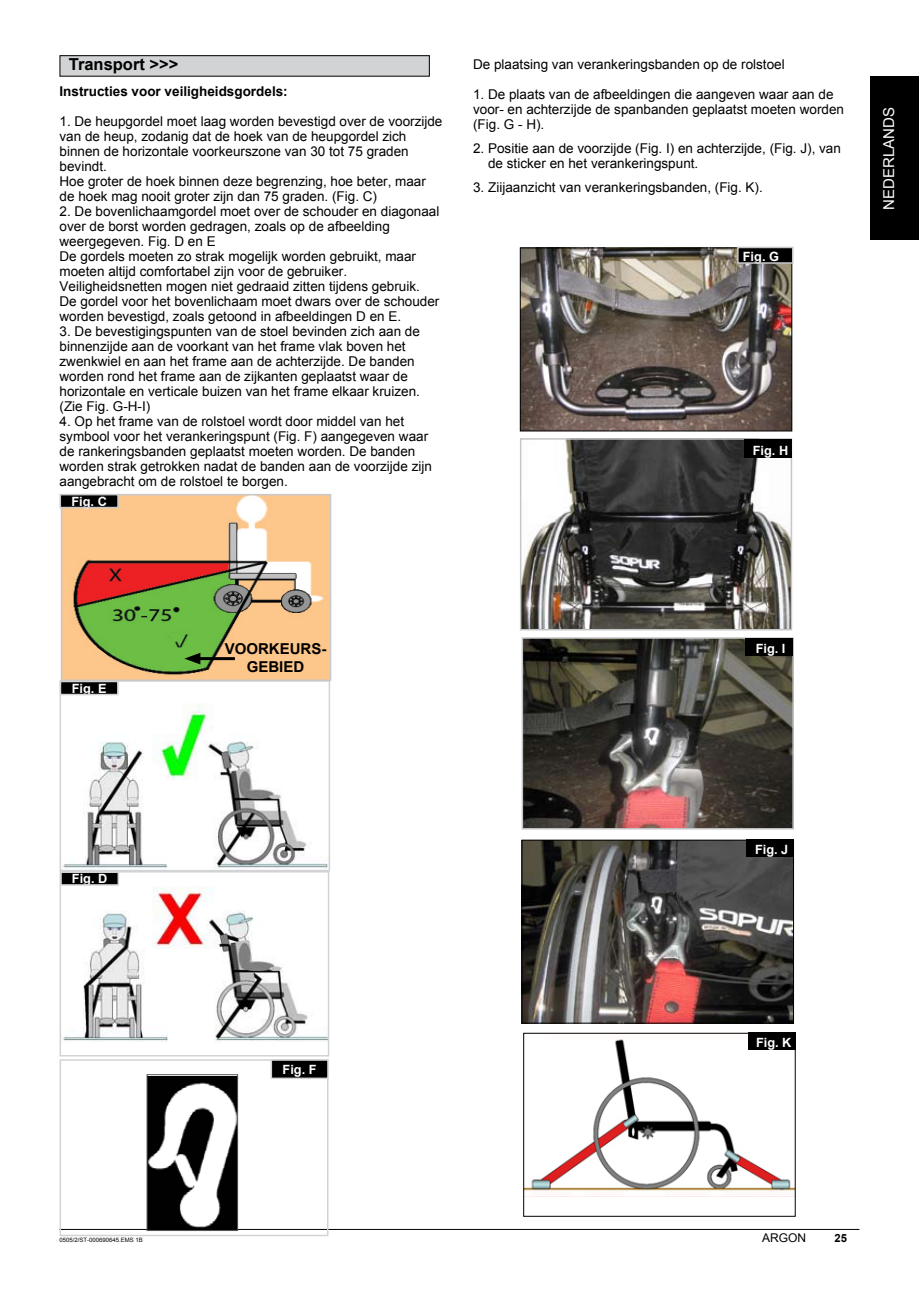
<style>
.page{position:relative;width:919px;height:1289px;background:#fff}
.page>*{position:absolute;margin:0;border:0;box-sizing:border-box;transform-origin:0 0}
.t1{font:700 16.5px "Arial";color:#000}
.t2{font:15px "Arial";color:#fff}
.t3{font:700 15px/18px "Arial";color:#000;text-align:center}
.t4{font:13.5px/15px "Arial";color:#000}
.t5{font:700 13.5px "Arial";color:#000}
.t6{font:700 12.75px "Arial";color:#fff}
.t7{font:12px "Arial";color:#000}
.t8{font:700 11.25px "Arial";color:#000}
.t9{font:6px "Arial";color:#000}
</style>
<div class="page">
<hr style="left:60px;top:1228px;width:799px;height:1px;background:#000">
<img style="left:63px;top:695px;width:264px;height:347px">
<div style="left:60px;top:871px;width:269px;height:185px;border:2px solid #d1d3d4"></div>
<div style="left:61px;top:872px;width:57px;height:12px;background:#000"></div>
<div style="left:60px;top:871px;width:59px;height:14px;border:2px solid #d1d3d4"></div>
<div style="left:60px;top:680px;width:270px;height:191px;border:2px solid #d1d3d4"></div>
<div style="left:60px;top:681px;width:58px;height:13px;background:#000"></div>
<div style="left:60px;top:680px;width:59px;height:15px;border:2px solid #d1d3d4"></div>
<img style="left:64px;top:497px;width:264px;height:181px">
<div style="left:61px;top:494px;width:270px;height:187px;border:2px solid #c6c8ca"></div>
<div style="left:60px;top:494px;width:58px;height:13px;background:#000"></div>
<div style="left:60px;top:494px;width:59px;height:14px;border:2px solid #c6c8ca"></div>
<hr style="left:195px;top:657px;width:40px;height:3px;background:#000">
<svg style="left:184px;top:652px;width:16px;height:12px"></svg>
<div style="left:60px;top:1059px;width:268px;height:177px;border:2px solid #d1d3d4"></div>
<svg style="left:146px;top:1074px;width:92px;height:157px"></svg>
<div style="left:271px;top:1059px;width:57px;height:19px;background:#000"></div>
<div style="left:270px;top:1059px;width:58px;height:20px;border:2px solid #d1d3d4"></div>
<div style="left:60px;top:56px;width:369px;height:20px;background:#d1d3d4"></div>
<div style="left:60px;top:55px;width:369px;height:22px;border:1px solid #000"></div>
<img style="left:523px;top:441px;width:266px;height:186px">
<div style="left:520px;top:438px;width:272px;height:192px;border:2px solid #c5c6c8"></div>
<div style="left:744px;top:440px;width:48px;height:18px;background:#000"></div>
<img style="left:524px;top:640px;width:266px;height:186px">
<div style="left:521px;top:637px;width:272px;height:192px;border:2px solid #c5c6c8"></div>
<div style="left:744px;top:639px;width:48px;height:17px;background:#000"></div>
<img style="left:523px;top:841px;width:268px;height:180px">
<div style="left:521px;top:839px;width:272px;height:184px;border:1px solid #000"></div>
<div style="left:745px;top:839px;width:48px;height:17px;background:#000"></div>
<img style="left:522px;top:249px;width:268px;height:180px">
<div style="left:520px;top:247px;width:272px;height:184px;border:1px solid #000"></div>
<div style="left:737px;top:247px;width:55px;height:16px;background:#000"></div>
<div style="left:737px;top:247px;width:56px;height:17px;border:2px solid #c5c6c8"></div>
<img style="left:525px;top:1039px;width:268px;height:152px">
<div style="left:523px;top:1032px;width:272px;height:184px;border:1px solid #000"></div>
<div style="left:747px;top:1032px;width:48px;height:17px;background:#000"></div>
<div style="left:870px;top:77px;width:48px;height:163px;background:#000"></div>
<p class="t1" style="left:69px;top:53px;width:111px">Transport &gt;&gt;&gt;</p>
<p class="t5" style="left:60px;top:82px;width:230px">Instructies voor veiligheidsgordels:</p>
<p class="t4" style="left:60px;top:113px;width:384px">1. De heupgordel moet laag worden bevestigd over de voorzijde van de heup, zodanig dat de hoek van de heupgordel zich binnen de horizontale voorkeurszone van 30 tot 75 graden bevindt.<br>Hoe groter de hoek binnen deze begrenzing, hoe beter, maar de hoek mag nooit groter zijn dan 75 graden. (Fig. C)</p>
<p class="t4" style="left:60px;top:203px;width:381px">2. De bovenlichaamgordel moet over de schouder en diagonaal over de borst worden gedragen, zoals op de afbeelding weergegeven. Fig. D en E<br>De gordels moeten zo strak mogelijk worden gebruikt, maar moeten altijd comfortabel zijn voor de gebruiker.<br>Veiligheidsnetten mogen niet gedraaid zitten tijdens gebruik.<br>De gordel voor het bovenlichaam moet dwars over de schouder worden bevestigd, zoals getoond in afbeeldingen D en E.</p>
<p class="t4" style="left:60px;top:323px;width:362px">3. De bevestigingspunten van de stoel bevinden zich aan de binnenzijde aan de voorkant van het frame vlak boven het zwenkwiel en aan het frame aan de achterzijde. De banden worden rond het frame aan de zijkanten geplaatst waar de horizontale en verticale buizen van het frame elkaar kruizen. (Zie Fig. G-H-I)</p>
<p class="t4" style="left:60px;top:413px;width:374px">4. Op het frame van de rolstoel wordt door middel van het symbool voor het verankeringspunt (Fig. F) aangegeven waar de rankeringsbanden geplaatst moeten worden. De banden worden strak getrokken nadat de banden aan de voorzijde zijn aangebracht om de rolstoel te borgen.</p>
<p class="t6" style="left:71px;top:493px;width:36px">Fig. C</p>
<p class="t4" style="left:473px;top:56px;width:313px">De plaatsing van verankeringsbanden op de rolstoel</p>
<p class="t4" style="left:473px;top:86px;width:372px">1. De plaats van de afbeeldingen die aangeven waar aan de voor- en achterzijde de spanbanden geplaatst moeten worden (Fig. G - H).</p>
<p class="t4" style="left:488px;top:140px;width:354px;text-indent:-15px">2. Positie aan de voorzijde (Fig. I) en achterzijde, (Fig. J), van de sticker en het verankeringspunt.</p>
<p class="t4" style="left:473px;top:179px;width:291px">3. Ziijaanzicht van verankeringsbanden, (Fig. K).</p>
<p class="t6" style="left:742px;top:248px;width:36px">Fig. G</p>
<p class="t6" style="left:752px;top:441px;width:35px">Fig. H</p>
<p class="t2" style="left:878px;top:210px;width:104px;rotate:-90deg">NEDERLANDS</p>
<p class="t2" style="left:881px;top:191px;width:67px;rotate:-90deg">ENGLISH</p>
<p class="t6" style="left:72px;top:679px;width:35px">Fig. E</p>
<p class="t3" style="left:225px;top:640px;width:103px">Voorkeurs&shy;gebied</p>
<p class="t6" style="left:755px;top:640px;width:31px">Fig. I</p>
<p class="t6" style="left:72px;top:870px;width:35px">Fig. D</p>
<p class="t6" style="left:755px;top:841px;width:35px">Fig. J</p>
<p class="t6" style="left:282px;top:1060px;width:34px">Fig. F</p>
<p class="t6" style="left:756px;top:1034px;width:36px">Fig. K</p>
<p class="t9" style="left:60px;top:1235px;width:85px">0505/2/ST-000690645.EMS 1B</p>
<p class="t7" style="left:762px;top:1230px;width:46px">ARGON</p>
<p class="t8" style="left:834px;top:1230px;width:14px">25</p>
</div>
